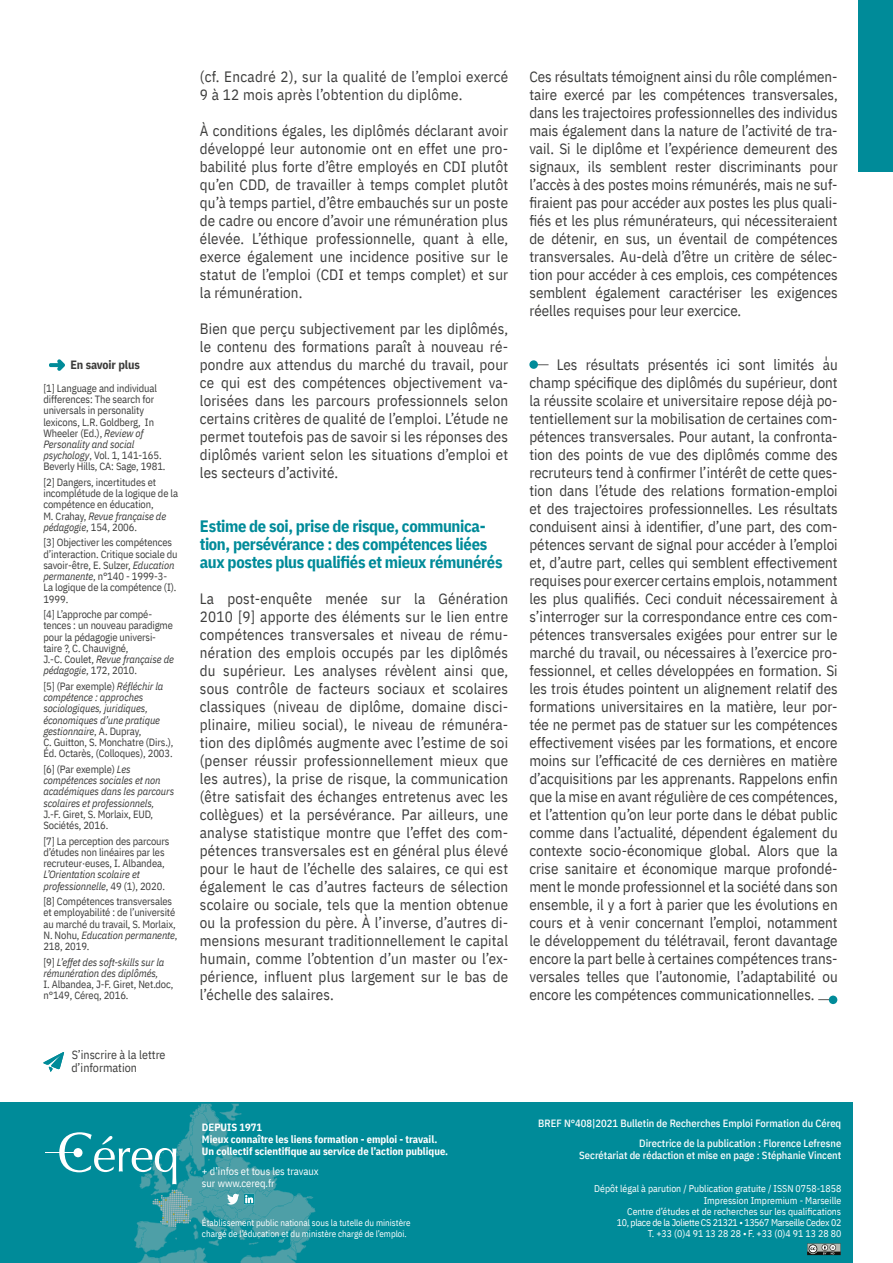
<style>
.page{position:relative;width:893px;height:1263px;background:#fff}
.page>*{position:absolute;margin:0;border:0;box-sizing:border-box;transform-origin:0 0}
.t1{font:700 16.5px/18px "IBM Plex Sans Cond";letter-spacing:-.025em;color:#008b99}
.t2{font:15px/18px "IBM Plex Sans Cond";letter-spacing:.01em;color:#3c3c3b;text-align:justify}
.t3{font:12px/13.5px "IBM Plex Sans Cond";color:#3c3c3b}
.t4{font:700 12px "IBM Plex Sans Cond";letter-spacing:-.01em;color:#3c3c3b}
.t5{font:10.5px/11.2px "IBM Plex Sans Cond";letter-spacing:-.01em;color:#3c3c3b}
.t6{font:italic 10.5px/11.2px "IBM Plex Sans Cond";letter-spacing:-.01em;color:#3c3c3b}
.t7{font:500 10.5px/20.5px "IBM Plex Sans Cond";color:#fff;text-align:right}
.t8{font:700 10.5px/12px "IBM Plex Sans Cond";color:#fff}
.t9{font:10.5px/12px "IBM Plex Sans Cond";color:#fff}
.t10{font:9.75px/11.2px "IBM Plex Sans Cond";color:#fff;text-align:right}
.t11{font:9px/10.8px "IBM Plex Sans Cond";color:#fff}
.s1{font-style:italic}
.s2{font-style:normal}
</style>
<div class="page">
<svg style="left:43px;top:1052px;width:21px;height:20px"></svg>
<div style="left:0;top:1102px;width:853px;height:161px;background:#008b99"></div>
<hr style="left:46px;top:1152px;width:35px;height:1px;background:#fff">
<svg style="left:59px;top:1103px;width:257px;height:160px"></svg>
<div style="left:859px;top:0;width:34px;height:172px;background:#008b99"></div>
<div style="left:829px;top:995px;width:8px;height:9px;background:#008b99;border-radius:50%"></div>
<div style="left:529px;top:360px;width:9px;height:9px;background:#008b99;border-radius:50%"></div>
<svg style="left:807px;top:1243px;width:34px;height:13px"></svg>
<svg style="left:49px;top:359px;width:16px;height:12px"></svg>
<p class="t4" style="left:70px;top:355px;width:71px">En savoir plus</p>
<p class="t5" style="left:43px;top:381px;width:124px">[1] Language and individual differences: The search for universals in personality lexicons, L.R. Goldberg, In<br>Wheeler (Ed.), <span class="s1">Review of<br>Personality and social psychology</span>, Vol. 1, 141-165.<br>Beverly Hills, CA: Sage, 1981.</p>
<p class="t5" style="left:43px;top:476px;width:136px">[2] Dangers, incertitudes et incomplétude de la logique de la compétence en éducation,<br>M. Crahay, <span class="s1">Revue française de pédagogie</span>, 154, 2006.</p>
<p class="t5" style="left:43px;top:536px;width:136px">[3] Objectiver les compétences d’interaction. Critique sociale du savoir-être, E. Sulzer, <span class="s1">Education permanente</span>, n°140 - 1999-3-<br>La logique de la compétence (I).<br>1999.</p>
<p class="t5" style="left:43px;top:608px;width:132px">[4] L’approche par compé&shy;tences : un nouveau paradigme pour la pédagogie universi&shy;taire ?, C. Chauvigné,<br>J.-C. Coulet, <span class="s1">Revue française de pédagogie</span>, 172, 2010.</p>
<p class="t6" style="left:43px;top:680px;width:132px"><span class="s2">[5] (Par exemple)</span> Réfléchir la compétence : approches sociologiques, juridiques, économiques d’une pratique gestionnaire<span class="s2">, A. Dupray,<br>C. Guitton, S. Monchatre (Dirs.),<br>Éd. Octarès, (Colloques), 2003.</span></p>
<p class="t6" style="left:43px;top:763px;width:132px"><span class="s2">[6] (Par exemple)</span> Les compétences sociales et non académiques dans les parcours scolaires et professionnels,</p>
<p class="t5" style="left:43px;top:808px;width:111px">J.-F. Giret, S. Morlaix, EUD,<br>Sociétés, 2016.</p>
<p class="t5" style="left:43px;top:834px;width:128px">[7] La perception des parcours d’études non linéaires par les recruteur·euses, I. Albandea,</p>
<p class="t6" style="left:43px;top:868px;width:123px">L’Orientation scolaire et professionnelle<span class="s2">, 49 (1), 2020.</span></p>
<p class="t5" style="left:43px;top:895px;width:136px">[8] Compétences transversales et employabilité : de l’université au marché du travail, S. Morlaix,<br>N. Nohu, <span class="s1">Education permanente</span>,<br>218, 2019.</p>
<p class="t6" style="left:43px;top:955px;width:123px"><span class="s2">[9]</span> L’effet des soft-skills sur la rémunération des diplômés,</p>
<p class="t5" style="left:43px;top:978px;width:132px">I. Albandea, J-F. Giret, Net.doc, n°149, Céreq, 2016.</p>
<p class="t3" style="left:71px;top:1046px;width:96px">S’inscrire à la lettre d’information</p>
<p class="t2" style="left:200px;top:66px;width:310px">(cf. Encadré 2), sur la qualité de l’emploi exercé<br>9 à 12 mois après l’obtention du diplôme.</p>
<p class="t2" style="left:200px;top:120px;width:310px">À conditions égales, les diplômés déclarant avoir développé leur autonomie ont en effet une pro&shy;babilité plus forte d’être employés en CDI plutôt qu’en CDD, de travailler à temps complet plutôt qu’à temps partiel, d’être embauchés sur un poste de cadre ou encore d’avoir une rémunération plus élevée. L’éthique professionnelle, quant à elle, exerce également une incidence positive sur le statut de l’emploi (CDI et temps complet) et sur la rémunération.</p>
<p class="t2" style="left:200px;top:318px;width:310px">Bien que perçu subjectivement par les diplômés, le contenu des formations paraît à nouveau ré&shy;pondre aux attendus du marché du travail, pour ce qui est des compétences objectivement va&shy;lorisées dans les parcours professionnels selon certains critères de qualité de l’emploi. L’étude ne permet toutefois pas de savoir si les réponses des diplômés varient selon les situations d’emploi et les secteurs d’activité.</p>
<p class="t1" style="left:200px;top:516px;width:304px">Estime de soi, prise de risque, communica&shy;tion, persévérance : des compétences liées aux postes plus qualifiés et mieux rémunérés</p>
<p class="t2" style="left:200px;top:588px;width:310px">La post-enquête menée sur la Génération 2010 [9] apporte des éléments sur le lien entre compétences transversales et niveau de rému&shy;nération des emplois occupés par les diplômés du supérieur. Les analyses révèlent ainsi que, sous contrôle de facteurs sociaux et scolaires classiques (niveau de diplôme, domaine disci&shy;plinaire, milieu social), le niveau de rémunéra&shy;tion des diplômés augmente avec l’estime de soi (penser réussir professionnellement mieux que les autres), la prise de risque, la communication (être satisfait des échanges entretenus avec les collègues) et la persévérance. Par ailleurs, une analyse statistique montre que l’effet des com&shy;pétences transversales est en général plus élevé pour le haut de l’échelle des salaires, ce qui est également le cas d’autres facteurs de sélection scolaire ou sociale, tels que la mention obtenue ou la profession du père. À l’inverse, d’autres di&shy;mensions mesurant traditionnellement le capital humain, comme l’obtention d’un master ou l’ex&shy;périence, influent plus largement sur le bas de l’échelle des salaires.</p>
<p class="t2" style="left:529px;top:66px;width:310px">Ces résultats témoignent ainsi du rôle complémen&shy;taire exercé par les compétences transversales, dans les trajectoires professionnelles des individus mais également dans la nature de l’activité de tra&shy;vail. Si le diplôme et l’expérience demeurent des signaux, ils semblent rester discriminants pour l’accès à des postes moins rémunérés, mais ne suf&shy;firaient pas pour accéder aux postes les plus quali&shy;fiés et les plus rémunérateurs, qui nécessiteraient de détenir, en sus, un éventail de compétences transversales. Au-delà d’être un critère de sélec&shy;tion pour accéder à ces emplois, ces compétences semblent également caractériser les exigences réelles requises pour leur exercice.</p>
<p class="t2" style="left:529px;top:354px;width:310px;text-indent:27px">Les résultats présentés ici sont limités au champ spécifique des diplômés du supérieur, dont la réussite scolaire et universitaire repose déjà po&shy;tentiellement sur la mobilisation de certaines com&shy;pétences transversales. Pour autant, la confronta&shy;tion des points de vue des diplômés comme des recruteurs tend à confirmer l’intérêt de cette ques&shy;tion dans l’étude des relations formation-emploi et des trajectoires professionnelles. Les résultats conduisent ainsi à identifier, d’une part, des com&shy;pétences servant de signal pour accéder à l’emploi et, d’autre part, celles qui semblent effectivement requises pour exercer certains emplois, notamment les plus qualifiés. Ceci conduit nécessairement à s’interroger sur la correspondance entre ces com&shy;pétences transversales exigées pour entrer sur le marché du travail, ou nécessaires à l’exercice pro&shy;fessionnel, et celles développées en formation. Si les trois études pointent un alignement relatif des formations universitaires en la matière, leur por&shy;tée ne permet pas de statuer sur les compétences effectivement visées par les formations, et encore moins sur l’efficacité de ces dernières en matière d’acquisitions par les apprenants. Rappelons enfin que la mise en avant régulière de ces compétences, et l’attention qu’on leur porte dans le débat public comme dans l’actualité, dépendent également du contexte socio-économique global. Alors que la crise sanitaire et économique marque profondé&shy;ment le monde professionnel et la société dans son ensemble, il y a fort à parier que les évolutions en cours et à venir concernant l’emploi, notamment le développement du télétravail, feront davantage encore la part belle à certaines compétences trans&shy;versales telles que l’autonomie, l’adaptabilité ou encore les compétences communicationnelles.</p>
<p class="t8" style="left:202px;top:1120px;width:248px">DEPUIS 1971<br>Mieux connaître les liens formation - emploi - travail.<br>Un collectif scientifique au service de l’action publique.</p>
<p class="t9" style="left:202px;top:1165px;width:118px">+ d’infos et tous les travaux sur www.cereq.fr</p>
<p class="t11" style="left:202px;top:1216px;width:210px">Établissement public national sous la tutelle du ministère chargé de l’éducation et du ministère chargé de l’emploi.</p>
<p class="t7" style="left:538px;top:1112px;width:304px">BREF N°408|2021 Bulletin de Recherches Emploi Formation du Céreq<br>Directrice de la publication : Florence Lefresne</p>
<p class="t7" style="left:579px;top:1144px;width:263px">Secrétariat de rédaction et mise en page : Stéphanie Vincent</p>
<p class="t10" style="left:594px;top:1182px;width:248px">Dépôt légal à parution / Publication gratuite / ISSN 0758-1858<br>Impression Impremium - Marseille<br>Centre d’études et de recherches sur les qualifications<br>10, place de la Joliette CS 21321 • 13567 Marseille Cedex 02<br>T. +33 (0)4 91 13 28 28 • F. +33 (0)4 91 13 28 80</p>
</div>
